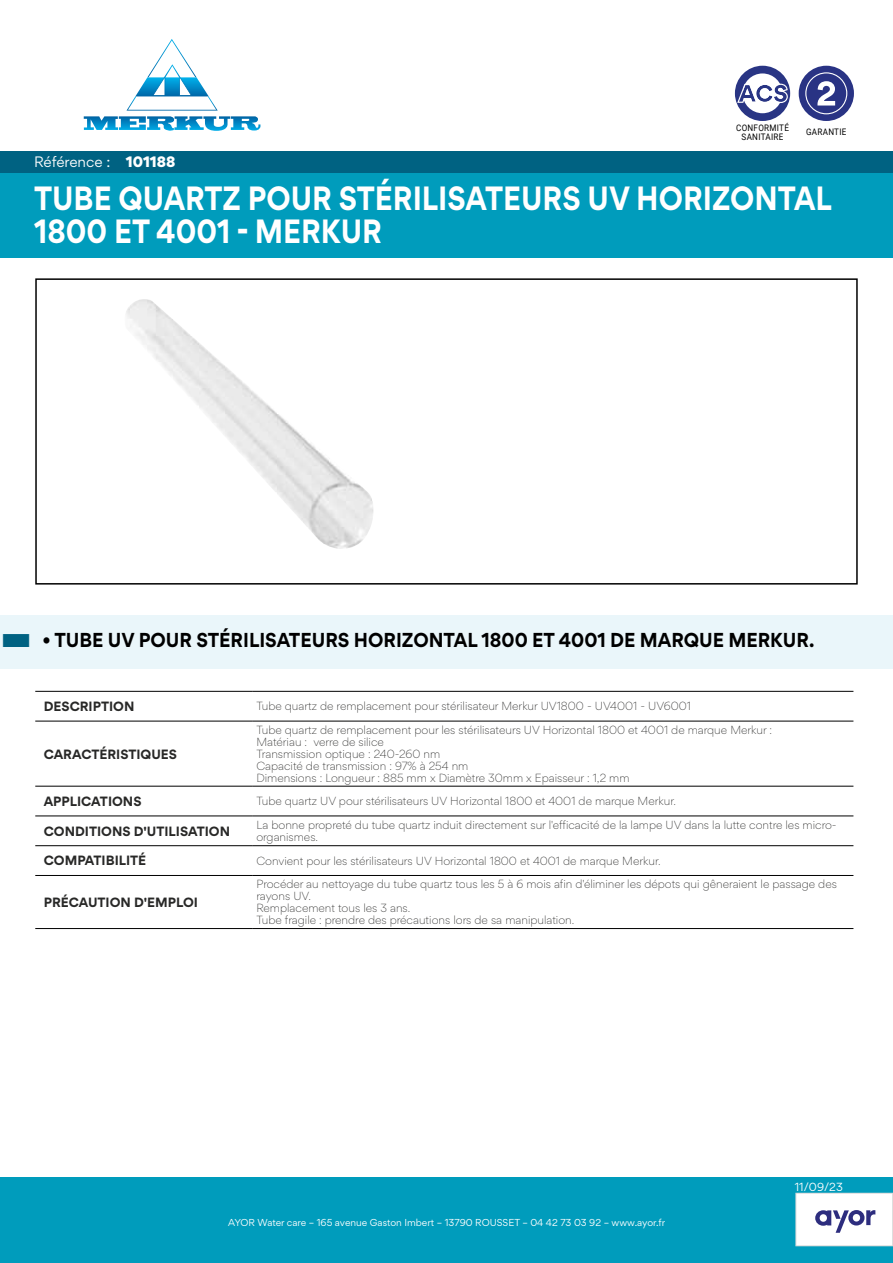
<style>
.page{position:relative;width:893px;height:1263px;background:#fff}
.page>*{position:absolute;margin:0;border:0;box-sizing:border-box;transform-origin:0 0}
.t1{font:700 30px/33px "Gordita";color:#fff;scale:.9 1}
.t2{font:700 18px "Gordita";color:#000;scale:.95 1}
.t3{font:13.5px "Gordita";letter-spacing:-.005em;color:#fff}
.t4{font:700 12px "Gordita";color:#282827}
.t5{font:300 10.5px/12px "Gordita";color:#282827}
.t6{font:10.5px "Gordita";color:#fff}
.t7{font:9px "Gordita";color:#fff}
.t8{font:9px/9px "Roboto";letter-spacing:.035em;color:#000;text-align:center;scale:.9 1}
.s1{font-weight:900}
</style>
<div class="page">
<div style="left:0;top:1178px;width:893px;height:85px;background:#009cbc"></div>
<div style="left:796px;top:1193px;width:97px;height:53px;background:#fff"></div>
<div style="left:795px;top:1193px;width:98px;height:53px;border:1px solid #dadada"></div>
<img style="left:126px;top:299px;width:248px;height:250px">
<div style="left:0;top:172px;width:893px;height:85px;background:#009cbc"></div>
<div style="left:735px;top:66px;width:55px;height:55px;background:#293584;border-radius:50%"></div>
<div style="left:743px;top:73px;width:39px;height:40px;background:#fff;border-radius:50%"></div>
<svg style="left:737px;top:84px;width:51px;height:19px"></svg>
<div style="left:799px;top:66px;width:55px;height:55px;background:#293384;border-radius:50%"></div>
<svg style="left:805px;top:72px;width:42px;height:42px"></svg>
<div style="left:35px;top:278px;width:823px;height:307px;border:2px solid #000"></div>
<div style="left:0;top:615px;width:893px;height:53px;background:#eaf6fa"></div>
<svg style="left:815px;top:1210px;width:60px;height:23px"></svg>
<svg style="left:83px;top:39px;width:177px;height:92px"></svg>
<div style="left:0;top:151px;width:893px;height:21px;background:#006282"></div>
<hr style="left:35px;top:691px;width:217px;height:1px;background:#000">
<hr style="left:252px;top:691px;width:601px;height:1px;background:#000">
<hr style="left:35px;top:721px;width:217px;height:1px;background:#000">
<hr style="left:252px;top:721px;width:601px;height:1px;background:#000">
<hr style="left:35px;top:786px;width:217px;height:1px;background:#000">
<hr style="left:252px;top:786px;width:601px;height:1px;background:#000">
<hr style="left:35px;top:815px;width:217px;height:1px;background:#000">
<hr style="left:252px;top:815px;width:601px;height:1px;background:#000">
<hr style="left:35px;top:845px;width:217px;height:1px;background:#000">
<hr style="left:252px;top:845px;width:601px;height:1px;background:#000">
<hr style="left:35px;top:875px;width:217px;height:1px;background:#000">
<hr style="left:252px;top:875px;width:601px;height:1px;background:#000">
<hr style="left:35px;top:928px;width:217px;height:1px;background:#000">
<hr style="left:252px;top:928px;width:601px;height:1px;background:#000">
<p class="t3" style="left:34px;top:152px;width:143px">Référence : <span class="s1">101188</span></p>
<p class="t8" style="left:736px;top:122px;width:60px">CONFORMITÉ<br>SANITAIRE</p>
<p class="t8" style="left:806px;top:127px;width:46px">GARANTIE</p>
<h1 class="t1" style="left:34px;top:182px;width:888px">TUBE QUARTZ POUR STÉRILISATEURS UV HORIZONTAL<br>1800 ET 4001 - MERKUR</h1>
<h2 class="t2" style="left:43px;top:625px;width:814px">• TUBE UV POUR STÉRILISATEURS HORIZONTAL 1800 ET 4001 DE MARQUE MERKUR.</h2>
<p class="t4" style="left:44px;top:697px;width:92px">DESCRIPTION</p>
<p class="t5" style="left:256px;top:700px;width:436px">Tube quartz de remplacement pour stérilisateur Merkur UV1800 - UV4001 - UV6001</p>
<p class="t4" style="left:44px;top:744px;width:135px">CARACTÉRISTIQUES</p>
<p class="t5" style="left:256px;top:723px;width:517px">Tube quartz de remplacement pour les stérilisateurs UV Horizontal 1800 et 4001 de marque Merkur :<br>Matériau : verre de silice<br>Transmission optique : 240-260 nm<br>Capacité de transmission : 97% à 254 nm<br>Dimensions : Longueur : 885 mm x Diamètre 30mm x Epaisseur : 1,2 mm</p>
<p class="t4" style="left:44px;top:792px;width:99px">APPLICATIONS</p>
<p class="t5" style="left:256px;top:795px;width:421px">Tube quartz UV pour stérilisateurs UV Horizontal 1800 et 4001 de marque Merkur.</p>
<p class="t4" style="left:44px;top:821px;width:188px">CONDITIONS D'UTILISATION</p>
<p class="t5" style="left:256px;top:819px;width:582px">La bonne propreté du tube quartz induit directement sur l'efficacité de la lampe UV dans la lutte contre les micro&shy;organismes.</p>
<p class="t4" style="left:44px;top:851px;width:104px">COMPATIBILITÉ</p>
<p class="t5" style="left:256px;top:854px;width:406px">Convient pour les stérilisateurs UV Horizontal 1800 et 4001 de marque Merkur.</p>
<p class="t4" style="left:44px;top:893px;width:156px">PRÉCAUTION D'EMPLOI</p>
<p class="t5" style="left:256px;top:878px;width:582px">Procéder au nettoyage du tube quartz tous les 5 à 6 mois afin d'éliminer les dépots qui gêneraient le passage des rayons UV.<br>Remplacement tous les 3 ans.<br>Tube fragile : prendre des précautions lors de sa manipulation.</p>
<p class="t7" style="left:228px;top:1216px;width:438px">AYOR Water care – 165 avenue Gaston Imbert – 13790 ROUSSET – 04 42 73 03 92 – www.ayor.fr</p>
<p class="t6" style="left:795px;top:1179px;width:50px">11/09/23</p>
</div>
